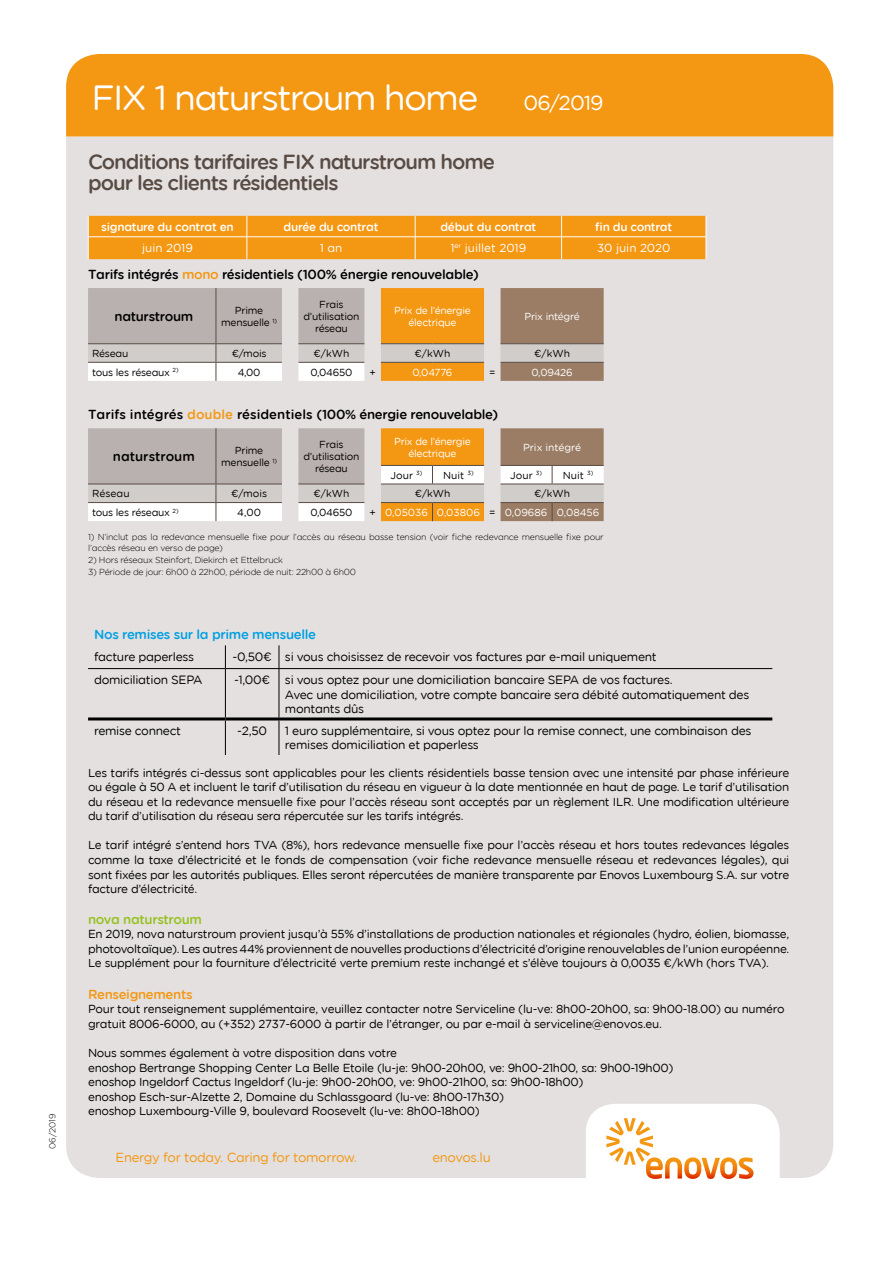
<style>
.page{position:relative;width:893px;height:1263px;background:#fff}
.page>*{position:absolute;margin:0;border:0;box-sizing:border-box;transform-origin:0 0}
.t1{font:34.95px "Gotham Rounded Book Enovos";letter-spacing:-.05em;color:#fff}
.t2{font:20.4px/20.4px "Gotham Rounded Medium Enovos";letter-spacing:-.05em;color:#584b44}
.t3{font:20.4px "Gotham Rounded Book Enovos";letter-spacing:-.05em;color:#fff}
.t4{font:13.05px "Gotham Rounded Medium Enovos";color:#000}
.t5{font:13.05px "Gotham Rounded Medium Enovos";letter-spacing:-.025em;color:#000}
.t6{font:13.05px "Gotham Rounded Book Enovos";letter-spacing:-.025em;color:#f49712}
.t7{font:13.05px "Gotham Rounded Medium Enovos";letter-spacing:-.025em;color:#009fe3}
.t8{font:13.05px "Gotham Rounded Medium Enovos";letter-spacing:-.025em;color:#95c11f}
.t9{font:13.05px "Gotham Rounded Medium Enovos";letter-spacing:-.025em;color:#f49712}
.t10{font:12px/14.4px "Gotham Rounded Book Enovos";letter-spacing:-.025em;color:#000}
.t11{font:11.7px/14.5px "Gotham Rounded Book Enovos";letter-spacing:-.025em;color:#000;text-align:justify}
.t12{font:11.7px "Gotham Rounded Medium Enovos";letter-spacing:-.025em;color:#fff}
.t13{font:11.7px "Gotham Rounded Book Enovos";color:#fff}
.t14{font:10.2px/12.1px "Gotham Rounded Book Enovos";letter-spacing:-.025em;color:#000;text-align:center}
.t15{font:10.2px/12.1px "Gotham Rounded Book Enovos";letter-spacing:-.025em;color:#fff;text-align:center}
.t16{font:10.2px "Gotham Rounded Book Enovos";color:#fff}
.t17{font:8.7px/11.7px "Gotham Rounded Light Enovos";letter-spacing:-.025em;color:#000}
.s1{color:#f49712}
.s2{color:#000}
</style>
<div class="page">
<div style="left:66px;top:136px;width:767px;height:1042px;background:#e3e0df"></div>
<div style="left:88px;top:216px;width:619px;height:43px;background:#f49712"></div>
<hr style="left:88px;top:237px;width:159px;height:1px;background:#fff">
<hr style="left:247px;top:237px;width:168px;height:1px;background:#fff">
<hr style="left:415px;top:237px;width:147px;height:1px;background:#fff">
<hr style="left:562px;top:237px;width:144px;height:1px;background:#fff">
<div style="left:66px;top:54px;width:767px;height:82px;background:#f49712"></div>
<div style="left:586px;top:1104px;width:194px;height:103px;background:#fff;border-radius:29px"></div>
<svg style="left:606px;top:1118px;width:147px;height:61px"></svg>
<hr style="left:88px;top:668px;width:137px;height:1px;background:#000">
<hr style="left:225px;top:668px;width:54px;height:1px;background:#000">
<hr style="left:279px;top:668px;width:493px;height:1px;background:#000">
<svg style="left:225px;top:645px;width:1px;height:23px"></svg>
<svg style="left:279px;top:645px;width:1px;height:23px"></svg>
<hr style="left:225px;top:669px;width:1px;height:48px;background:#000">
<hr style="left:279px;top:669px;width:1px;height:48px;background:#000">
<hr style="left:225px;top:720px;width:1px;height:35px;background:#000">
<hr style="left:279px;top:720px;width:1px;height:35px;background:#000">
<hr style="left:88px;top:717px;width:137px;height:3px;background:#000">
<hr style="left:225px;top:717px;width:54px;height:3px;background:#000">
<hr style="left:279px;top:717px;width:493px;height:3px;background:#000">
<div style="left:298px;top:288px;width:66px;height:55px;background:#b9b1af"></div>
<svg style="left:282px;top:344px;width:219px;height:18px;background:#d6d3d1"></svg>
<svg style="left:282px;top:362px;width:219px;height:159px;background:#dcd9d7"></svg>
<hr style="left:298px;top:343px;width:66px;height:1px;background:#584b44">
<hr style="left:298px;top:362px;width:66px;height:1px;background:#584b44">
<hr style="left:298px;top:484px;width:66px;height:1px;background:#584b44">
<svg style="left:88px;top:288px;width:194px;height:233px"></svg>
<hr style="left:298px;top:502px;width:66px;height:1px;background:#584b44">
<svg style="left:501px;top:288px;width:103px;height:233px;background:#b7a598"></svg>
<svg style="left:381px;top:288px;width:103px;height:233px;background:#e8b46a"></svg>
<p class="t17" style="left:46px;top:1149px;width:37px;rotate:-90deg">06/2019</p>
<h1 class="t1" style="left:91px;top:74px;width:388px">FIX 1 naturstroum home</h1>
<h2 class="t3" style="left:523px;top:89px;width:82px">06/2019</h2>
<h2 class="t2" style="left:88px;top:151px;width:408px">Conditions tarifaires FIX naturstroum home pour les clients résidentiels</h2>
<p class="t12" style="left:101px;top:218px;width:134px">signature du contrat en</p>
<p class="t12" style="left:284px;top:218px;width:96px">durée du contrat</p>
<p class="t12" style="left:440px;top:218px;width:97px">début du contrat</p>
<p class="t12" style="left:595px;top:218px;width:78px">fin du contrat</p>
<p class="t13" style="left:142px;top:240px;width:52px">juin 2019</p>
<p class="t13" style="left:320px;top:240px;width:24px">1 an</p>
<p class="t13" style="left:450px;top:240px;width:77px">1<sup>er</sup> juillet 2019</p>
<p class="t13" style="left:597px;top:240px;width:75px">30 juin 2020</p>
<p class="t5" style="left:88px;top:265px;width:392px">Tarifs intégrés <span class="s1">mono</span> résidentiels (100% énergie renouvelable)</p>
<p class="t5" style="left:115px;top:307px;width:80px">naturstroum</p>
<p class="t14" style="left:221px;top:304px;width:57px">Prime mensuelle <sup>1)</sup></p>
<p class="t14" style="left:303px;top:297px;width:58px">Frais d’utilisation réseau</p>
<p class="t15" style="left:394px;top:304px;width:78px">Prix de l’énergie électrique</p>
<p class="t15" style="left:524px;top:310px;width:57px">Prix intégré</p>
<p class="t14" style="left:92px;top:347px;width:38px">Réseau</p>
<p class="t14" style="left:232px;top:347px;width:36px">€/mois</p>
<p class="t14" style="left:314px;top:347px;width:37px">€/kWh</p>
<p class="t14" style="left:415px;top:347px;width:37px">€/kWh</p>
<p class="t14" style="left:534px;top:347px;width:37px">€/kWh</p>
<p class="t14" style="left:92px;top:366px;width:88px">tous les réseaux <sup>2)</sup></p>
<p class="t14" style="left:238px;top:366px;width:24px">4,00</p>
<p class="t14" style="left:310px;top:366px;width:44px">0,04650</p>
<p class="t14" style="left:369px;top:365px;width:8px">+</p>
<p class="t15" style="left:412px;top:366px;width:42px">0,04776</p>
<p class="t14" style="left:489px;top:365px;width:8px">=</p>
<p class="t15" style="left:531px;top:366px;width:43px">0,09426</p>
<p class="t4" style="left:88px;top:405px;width:412px">Tarifs intégrés <span class="s1">double</span> résidentiels (100% énergie renouvelable)</p>
<p class="t4" style="left:113px;top:447px;width:83px">naturstroum</p>
<p class="t14" style="left:221px;top:444px;width:57px">Prime mensuelle <sup>1)</sup></p>
<p class="t14" style="left:303px;top:438px;width:58px">Frais d’utilisation réseau</p>
<p class="t15" style="left:394px;top:434px;width:78px">Prix de l’énergie électrique</p>
<p class="t16" style="left:523px;top:440px;width:60px">Prix intégré</p>
<p class="t14" style="left:391px;top:469px;width:33px">Jour <sup>3)</sup></p>
<p class="t14" style="left:443px;top:469px;width:32px">Nuit <sup>3)</sup></p>
<p class="t14" style="left:510px;top:469px;width:33px">Jour <sup>3)</sup></p>
<p class="t14" style="left:563px;top:469px;width:32px">Nuit <sup>3)</sup></p>
<p class="t14" style="left:92px;top:487px;width:39px">Réseau</p>
<p class="t14" style="left:231px;top:487px;width:38px">€/mois</p>
<p class="t14" style="left:314px;top:487px;width:37px">€/kWh</p>
<p class="t14" style="left:415px;top:487px;width:37px">€/kWh</p>
<p class="t14" style="left:534px;top:487px;width:37px">€/kWh</p>
<p class="t14" style="left:92px;top:506px;width:88px">tous les réseaux <sup>2)</sup></p>
<p class="t14" style="left:237px;top:506px;width:25px">4,00</p>
<p class="t14" style="left:310px;top:506px;width:44px">0,04650</p>
<p class="t16" style="left:369px;top:505px;width:231px"><span class="s2">+</span> 0,05036 0,03806 <span class="s2">=</span> 0,09686 0,08456</p>
<p class="t17" style="left:88px;top:530px;width:517px">1) N’inclut pas la redevance mensuelle fixe pour l’accès au réseau basse tension (voir fiche redevance mensuelle fixe pour l’accès réseau en verso de page)</p>
<p class="t17" style="left:88px;top:554px;width:197px">2) Hors réseaux Steinfort, Diekirch et Ettelbruck</p>
<p class="t17" style="left:88px;top:565px;width:269px">3) Période de jour: 6h00 à 22h00, période de nuit: 22h00 à 6h00</p>
<p class="t7" style="left:94px;top:625px;width:224px">Nos remises sur la prime mensuelle</p>
<p class="t10" style="left:94px;top:649px;width:101px">facture paperless</p>
<p class="t10" style="left:233px;top:649px;width:426px">-0,50€ si vous choisissez de recevoir vos factures par e-mail uniquement</p>
<p class="t10" style="left:94px;top:672px;width:110px">domiciliation SEPA</p>
<p class="t10" style="left:285px;top:672px;width:466px;text-indent:-51px">-1,00€ si vous optez pour une domiciliation bancaire SEPA de vos factures.<br>Avec une domiciliation, votre compte bancaire sera débité automatiquement des montants dûs</p>
<p class="t10" style="left:94px;top:723px;width:89px">remise connect</p>
<p class="t10" style="left:237px;top:723px;width:31px">-2,50</p>
<p class="t10" style="left:285px;top:723px;width:468px">1 euro supplémentaire, si vous optez pour la remise connect, une combinaison des remises domiciliation et paperless</p>
<p class="t11" style="left:88px;top:765px;width:703px">Les tarifs intégrés ci-dessus sont applicables pour les clients résidentiels basse tension avec une intensité par phase inférieure ou égale à 50 A et incluent le tarif d’utilisation du réseau en vigueur à la date mentionnée en haut de page. Le tarif d’utilisation du réseau et la redevance mensuelle fixe pour l’accès réseau sont acceptés par un règlement ILR. Une modification ultérieure du tarif d’utilisation du réseau sera répercutée sur les tarifs intégrés.</p>
<p class="t11" style="left:88px;top:837px;width:703px">Le tarif intégré s’entend hors TVA (8%), hors redevance mensuelle fixe pour l’accès réseau et hors toutes redevances légales comme la taxe d’électricité et le fonds de compensation (voir fiche redevance mensuelle réseau et redevances légales), qui sont fixées par les autorités publiques. Elles seront répercutées de manière transparente par Enovos Luxembourg S.A. sur votre facture d’électricité.</p>
<p class="t8" style="left:88px;top:910px;width:115px">nova naturstroum</p>
<p class="t11" style="left:88px;top:926px;width:703px">En 2019, nova naturstroum provient jusqu’à 55% d’installations de production nationales et régionales (hydro, éolien, biomasse, photovoltaïque). Les autres 44% proviennent de nouvelles productions d’électricité d’origine renouvelables de l’union européenne.<br>Le supplément pour la fourniture d’électricité verte premium reste inchangé et s’élève toujours à 0,0035 €/kWh (hors TVA).</p>
<p class="t9" style="left:88px;top:985px;width:106px">Renseignements</p>
<p class="t11" style="left:88px;top:1001px;width:698px">Pour tout renseignement supplémentaire, veuillez contacter notre Serviceline (lu-ve: 8h00-20h00, sa: 9h00-18.00) au numéro gratuit 8006-6000, au (+352) 2737-6000 à partir de l’étranger, ou par e-mail à serviceline@enovos.eu.</p>
<p class="t11" style="left:88px;top:1045px;width:587px;text-align:left">Nous sommes également à votre disposition dans votre<br>enoshop Bertrange Shopping Center La Belle Etoile (lu-je: 9h00-20h00, ve: 9h00-21h00, sa: 9h00-19h00) enoshop Ingeldorf Cactus Ingeldorf (lu-je: 9h00-20h00, ve: 9h00-21h00, sa: 9h00-18h00)<br>enoshop Esch-sur-Alzette 2, Domaine du Schlassgoard (lu-ve: 8h00-17h30)<br>enoshop Luxembourg-Ville 9, boulevard Roosevelt (lu-ve: 8h00-18h00)</p>
<p class="t6" style="left:116px;top:1148px;width:243px">Energy for today. Caring for tomorrow.</p>
<p class="t6" style="left:432px;top:1148px;width:60px">enovos.lu</p>
</div>
